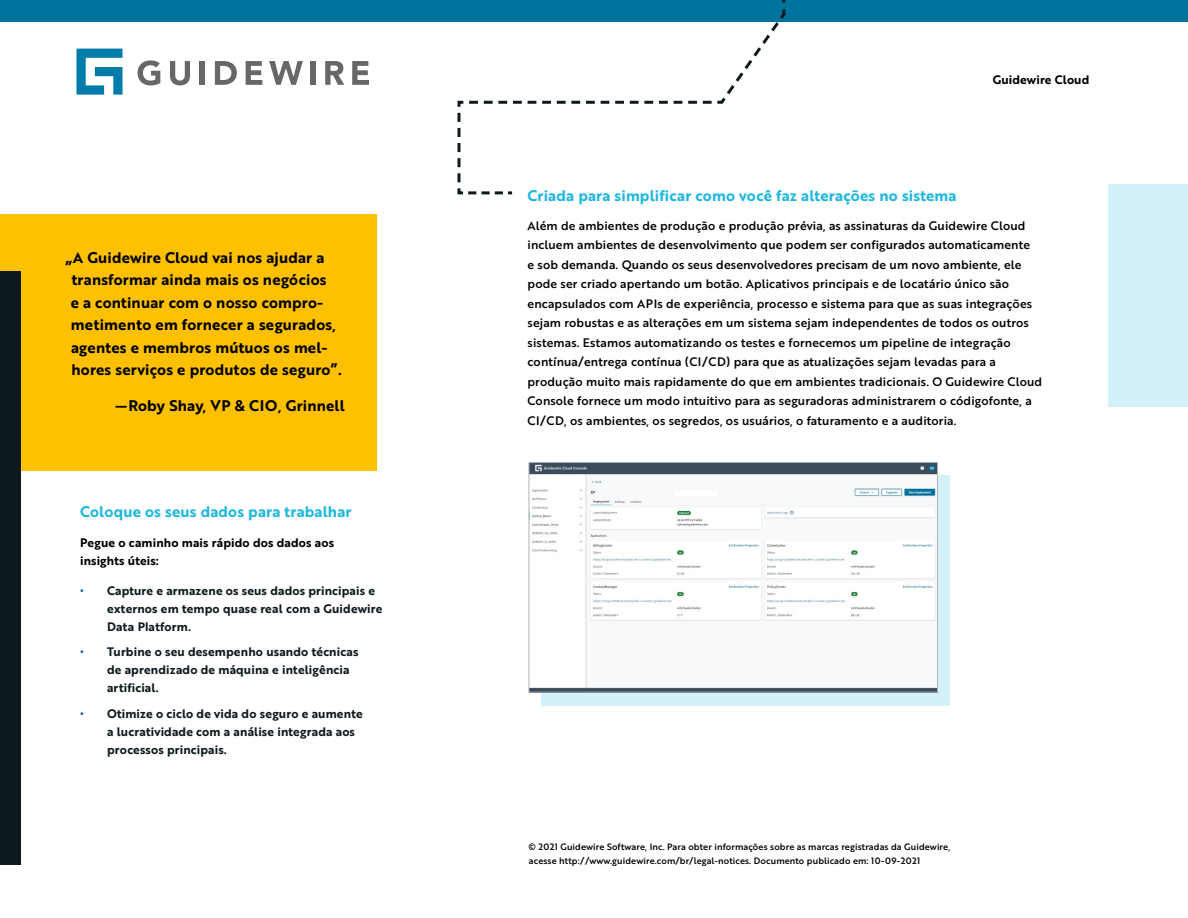
<style>
.page{position:relative;width:1188px;height:918px;background:#fff}
.page>*{position:absolute;margin:0;border:0;box-sizing:border-box;transform-origin:0 0}
.t1{font:15px/22.5px "Brother 1816 Bold";letter-spacing:.01em;color:#000}
.t2{font:15px "Brother 1816 Bold";letter-spacing:.01em;color:#1eb7df}
.t3{font:12px/19.5px "Brother 1816 Medium";letter-spacing:.01em;color:#000}
.t4{font:12px/18px "Brother 1816 Bold";letter-spacing:.01em;color:#0e191e}
.t5{font:12px/18px "Brother 1816 Bold";letter-spacing:.01em;color:#000}
.t6{font:9px/13.5px "Brother 1816 Medium";letter-spacing:.01em;color:#000}
.s1{color:#00739d}
</style>
<div class="page">
<div style="left:541px;top:475px;width:409px;height:230px;background:#d2f1f9"></div>
<svg style="left:138px;top:60px;width:22px;height:25px"></svg>
<svg style="left:170px;top:61px;width:20px;height:24px"></svg>
<div style="left:200px;top:61px;width:5px;height:24px;background:#666767"></div>
<svg style="left:215px;top:61px;width:22px;height:24px"></svg>
<svg style="left:246px;top:61px;width:16px;height:24px"></svg>
<svg style="left:269px;top:61px;width:34px;height:24px"></svg>
<div style="left:310px;top:61px;width:5px;height:24px;background:#666767"></div>
<svg style="left:325px;top:61px;width:19px;height:24px"></svg>
<svg style="left:352px;top:61px;width:17px;height:24px"></svg>
<svg style="left:76px;top:49px;width:47px;height:46px"></svg>
<div style="left:0;top:0;width:1188px;height:22px;background:#00739d"></div>
<div style="left:1109px;top:184px;width:79px;height:223px;background:#d2f1f9"></div>
<div style="left:0;top:214px;width:376px;height:257px;background:#ffc000"></div>
<div style="left:0;top:271px;width:21px;height:594px;background:#0e191e"></div>
<img style="left:531px;top:464px;width:405px;height:226px">
<div style="left:529px;top:462px;width:409px;height:230px;border:1px solid #b3b3b3"></div>
<div style="left:674px;top:491px;width:44px;height:5px;background:#fff"></div>
<svg style="left:457px;top:0;width:329px;height:195px"></svg>
<p class="t1" style="left:71px;top:246px;width:272px;text-indent:-5px">„A Guidewire Cloud vai nos ajudar a transformar ainda mais os negócios<br>e a continuar com o nosso compro&shy;metimento em fornecer a segurados, agentes e membros mútuos os mel&shy;hores serviços e produtos de seguro”.</p>
<p class="t1" style="left:115px;top:394px;width:231px">—Roby Shay, VP &amp; CIO, Grinnell</p>
<p class="t2" style="left:80px;top:500px;width:273px">Coloque os seus dados para trabalhar</p>
<p class="t5" style="left:80px;top:533px;width:256px">Pegue o caminho mais rápido dos dados aos insights úteis:</p>
<p class="t4" style="left:107px;top:581px;width:277px;text-indent:-27px"><span class="s1">•</span> Capture e armazene os seus dados principais e externos em tempo quase real com a Guidewire<br>Data Platform.</p>
<p class="t4" style="left:107px;top:642px;width:253px;text-indent:-27px"><span class="s1">•</span> Turbine o seu desempenho usando técnicas de aprendizado de máquina e inteligência artificial.</p>
<p class="t4" style="left:107px;top:704px;width:257px;text-indent:-27px"><span class="s1">•</span> Otimize o ciclo de vida do seguro e aumente a lucratividade com a análise integrada aos processos principais.</p>
<p class="t5" style="left:993px;top:70px;width:98px">Guidewire Cloud</p>
<p class="t2" style="left:528px;top:184px;width:431px">Criada para simplificar como você faz alterações no sistema</p>
<p class="t3" style="left:528px;top:215px;width:516px">Além de ambientes de produção e produção prévia, as assinaturas da Guidewire Cloud incluem ambientes de desenvolvimento que podem ser configurados automaticamente<br>e sob demanda. Quando os seus desenvolvedores precisam de um novo ambiente, ele pode ser criado apertando um botão. Aplicativos principais e de locatário único são encapsulados com APIs de experiência, processo e sistema para que as suas integrações sejam robustas e as alterações em um sistema sejam independentes de todos os outros sistemas. Estamos automatizando os testes e fornecemos um pipeline de integração contínua/entrega contínua (CI/CD) para que as atualizações sejam levadas para a produção muito mais rapidamente do que em ambientes tradicionais. O Guidewire Cloud Console fornece um modo intuitivo para as seguradoras administrarem o códigofonte, a CI/CD, os ambientes, os segredos, os usuários, o faturamento e a auditoria.</p>
<p class="t6" style="left:529px;top:840px;width:423px">© 2021 Guidewire Software, Inc. Para obter informações sobre as marcas registradas da Guidewire, acesse http://www.guidewire.com/br/legal-notices. Documento publicado em: 10-09-2021</p>
</div>
